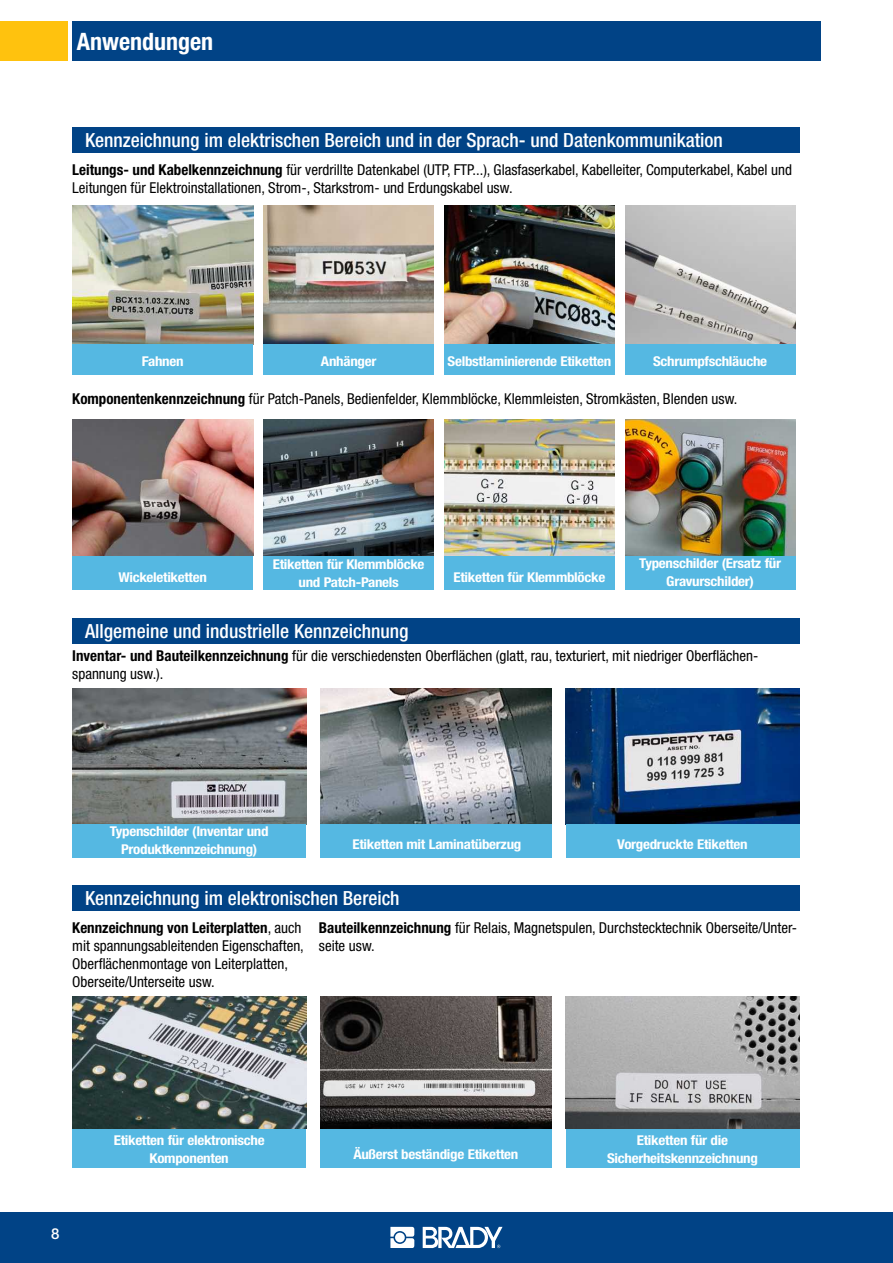
<style>
.page{position:relative;width:893px;height:1263px;background:#fff}
.page>*{position:absolute;margin:0;border:0;box-sizing:border-box;transform-origin:0 0}
.t1{font:700 condensed 24px "Helvetica Neue LT Pro";color:#fff}
.t2{font:500 condensed 19.5px "Helvetica Neue LT Pro";color:#fff}
.t3{font:condensed 15px/18px "Helvetica Neue LT Pro";color:#000}
.t4{font:500 15px "Helvetica Neue LT Pro";color:#fff}
.t5{font:700 condensed 13.5px/18px "Helvetica Neue LT Pro";letter-spacing:-.02em;color:#fff;text-align:center;scale:1.11 1}
.s1{font-weight:700}
</style>
<div class="page">
<div style="left:0;top:1212px;width:893px;height:51px;background:#014386"></div>
<div style="left:72px;top:21px;width:749px;height:40px;background:#014386"></div>
<div style="left:0;top:21px;width:68px;height:40px;background:#ffc20e"></div>
<svg style="left:390px;top:1227px;width:24px;height:21px"></svg>
<div style="left:395px;top:1232px;width:10px;height:10px;background:#fff;border-radius:50%"></div>
<svg style="left:423px;top:1227px;width:79px;height:21px"></svg>
<div style="left:72px;top:1129px;width:234px;height:39px;background:#55b8e2"></div>
<div style="left:320px;top:1129px;width:232px;height:39px;background:#55b8e2"></div>
<div style="left:566px;top:1129px;width:233px;height:39px;background:#55b8e2"></div>
<div style="left:444px;top:556px;width:170px;height:34px;background:#55b8e2"></div>
<div style="left:625px;top:556px;width:170px;height:34px;background:#55b8e2"></div>
<img style="left:264px;top:205px;width:170px;height:139px">
<img style="left:72px;top:205px;width:181px;height:139px">
<img style="left:72px;top:420px;width:181px;height:136px">
<img style="left:320px;top:688px;width:232px;height:136px">
<div style="left:72px;top:128px;width:727px;height:25px;background:#014386"></div>
<div style="left:72px;top:618px;width:727px;height:25px;background:#014386"></div>
<img style="left:72px;top:688px;width:234px;height:136px">
<img style="left:566px;top:688px;width:233px;height:136px">
<img style="left:444px;top:205px;width:170px;height:139px">
<img style="left:625px;top:420px;width:170px;height:136px">
<img style="left:444px;top:420px;width:170px;height:136px">
<img style="left:625px;top:205px;width:170px;height:139px">
<img style="left:264px;top:420px;width:170px;height:136px">
<div style="left:72px;top:885px;width:727px;height:25px;background:#014386"></div>
<img style="left:566px;top:996px;width:233px;height:133px">
<img style="left:320px;top:996px;width:232px;height:133px">
<img style="left:72px;top:996px;width:234px;height:133px">
<div style="left:72px;top:344px;width:181px;height:31px;background:#55b8e2"></div>
<div style="left:264px;top:344px;width:170px;height:31px;background:#55b8e2"></div>
<div style="left:444px;top:344px;width:170px;height:31px;background:#55b8e2"></div>
<div style="left:625px;top:344px;width:170px;height:31px;background:#55b8e2"></div>
<div style="left:72px;top:556px;width:181px;height:34px;background:#55b8e2"></div>
<div style="left:264px;top:556px;width:170px;height:34px;background:#55b8e2"></div>
<div style="left:72px;top:824px;width:234px;height:34px;background:#55b8e2"></div>
<div style="left:320px;top:824px;width:232px;height:34px;background:#55b8e2"></div>
<div style="left:566px;top:824px;width:233px;height:34px;background:#55b8e2"></div>
<h1 class="t1" style="left:77px;top:27px;width:138px">Anwendungen</h1>
<h2 class="t2" style="left:85px;top:129px;width:639px">Kennzeichnung im elektrischen Bereich und in der Sprach- und Datenkommunikation</h2>
<p class="t3" style="left:72px;top:161px;width:721px"><span class="s1">Leitungs- und Kabelkennzeichnung</span> für verdrillte Datenkabel (UTP, FTP...), Glasfaserkabel, Kabelleiter, Computerkabel, Kabel und<br>Leitungen für Elektroinstallationen, Strom-, Starkstrom- und Erdungskabel usw.</p>
<p class="t5" style="left:142px;top:352px;width:39px">Fahnen</p>
<p class="t5" style="left:321px;top:353px;width:51px">Anhänger</p>
<p class="t5" style="left:448px;top:353px;width:149px">Selbstlaminierende Etiketten</p>
<p class="t5" style="left:653px;top:353px;width:104px">Schrumpfschläuche</p>
<p class="t3" style="left:72px;top:389px;width:667px"><span class="s1">Komponentenkennzeichnung</span> für Patch-Panels, Bedienfelder, Klemmblöcke, Klemmleisten, Stromkästen, Blenden usw.</p>
<p class="t5" style="left:118px;top:568px;width:81px">Wickeletiketten</p>
<p class="t5" style="left:273px;top:555px;width:138px">Etiketten für Klemmblöcke und Patch-Panels</p>
<h2 class="t2" style="left:85px;top:619px;width:325px">Allgemeine und industrielle Kennzeichnung</h2>
<p class="t5" style="left:454px;top:568px;width:138px">Etiketten für Klemmblöcke</p>
<p class="t5" style="left:639px;top:554px;width:129px">Typenschilder (Ersatz für<br>Gravurschilder)</p>
<p class="t3" style="left:72px;top:647px;width:688px"><span class="s1">Inventar- und Bauteilkennzeichnung</span> für die verschiedensten Oberflächen (glatt, rau, texturiert, mit niedriger Oberflächen&shy;spannung usw.).</p>
<p class="t5" style="left:110px;top:822px;width:145px">Typenschilder (Inventar und<br>Produktkennzeichnung)</p>
<p class="t5" style="left:353px;top:835px;width:154px">Etiketten mit Laminatüberzug</p>
<p class="t5" style="left:617px;top:835px;width:119px">Vorgedruckte Etiketten</p>
<h2 class="t2" style="left:85px;top:886px;width:316px">Kennzeichnung im elektronischen Bereich</h2>
<p class="t3" style="left:72px;top:919px;width:233px"><span class="s1">Kennzeichnung von Leiterplatten</span>, auch mit spannungsableitenden Eigenschaften, Oberflächenmontage von Leiterplatten, Oberseite/Unterseite usw.</p>
<p class="t3" style="left:319px;top:919px;width:480px"><span class="s1">Bauteilkennzeichnung</span> für Relais, Magnetspulen, Durchstecktechnik Oberseite/Unter&shy;seite usw.</p>
<p class="t4" style="left:51px;top:1224px;width:10px">8</p>
<p class="t5" style="left:114px;top:1131px;width:137px">Etiketten für elektronische<br>Komponenten</p>
<p class="t5" style="left:607px;top:1131px;width:137px">Etiketten für die<br>Sicherheitskennzeichnung</p>
<p class="t5" style="left:353px;top:1145px;width:150px">Äußerst beständige Etiketten</p>
</div>
